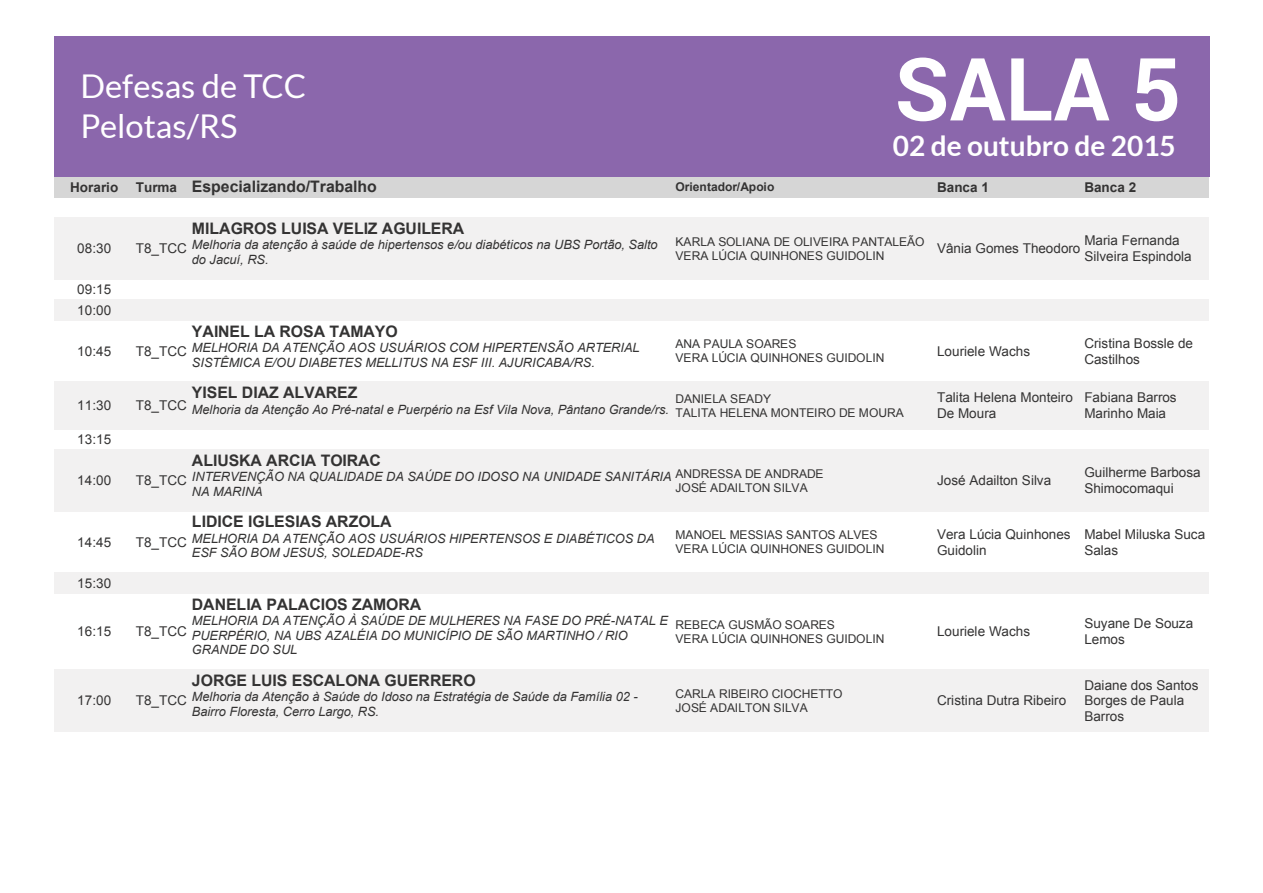
<style>
.page{position:relative;width:1263px;height:893px;background:#fff}
.page>*{position:absolute;margin:0;border:0;box-sizing:border-box;transform-origin:0 0}
.t1{font:32.7px/39.3px "Lato";color:#fff}
.t2{font:700 28.05px "Lato";color:#fff}
.t3{font:700 15.9px "Arial";letter-spacing:-.005em;color:#343333}
.t4{font:13.5px/15.6px "Arial";letter-spacing:.005em;color:#343333}
.t5{font:700 13.5px "Arial";color:#343333}
.t6{font:italic 12.75px/14.7px "Arial";letter-spacing:-.005em;color:#343333}
.t7{font:12px/13.8px "Arial";letter-spacing:-.005em;color:#343333}
.t8{font:700 12px "Arial";color:#343333}
.s1{font-size:13.5px}
</style>
<div class="page">
<div style="left:54px;top:176px;width:81px;height:21px;background:#d6d6d6"></div>
<div style="left:135px;top:176px;width:56px;height:21px;background:#d6d6d6"></div>
<div style="left:192px;top:177px;width:481px;height:19px;background:#d6d6d6"></div>
<div style="left:674px;top:176px;width:262px;height:21px;background:#d6d6d6"></div>
<div style="left:936px;top:176px;width:147px;height:21px;background:#d6d6d6"></div>
<div style="left:1083px;top:176px;width:126px;height:21px;background:#d6d6d6"></div>
<hr style="left:191px;top:196px;width:483px;height:1px;background:#d6d6d6">
<div style="left:54px;top:218px;width:81px;height:61px;background:#f2f1f1"></div>
<div style="left:135px;top:218px;width:56px;height:61px;background:#f2f1f1"></div>
<div style="left:192px;top:219px;width:481px;height:19px;background:#f2f1f1"></div>
<div style="left:192px;top:238px;width:481px;height:14px;background:#f2f1f1"></div>
<div style="left:192px;top:252px;width:481px;height:26px;background:#f2f1f1"></div>
<div style="left:674px;top:218px;width:262px;height:61px;background:#f2f1f1"></div>
<div style="left:936px;top:218px;width:147px;height:61px;background:#f2f1f1"></div>
<div style="left:1083px;top:218px;width:126px;height:61px;background:#f2f1f1"></div>
<hr style="left:191px;top:218px;width:483px;height:1px;background:#f2f1f1">
<hr style="left:191px;top:278px;width:483px;height:1px;background:#f2f1f1">
<div style="left:54px;top:300px;width:81px;height:20px;background:#f2f1f1"></div>
<div style="left:135px;top:300px;width:56px;height:20px;background:#f2f1f1"></div>
<div style="left:192px;top:301px;width:481px;height:18px;background:#f2f1f1"></div>
<div style="left:674px;top:300px;width:262px;height:20px;background:#f2f1f1"></div>
<div style="left:936px;top:300px;width:147px;height:20px;background:#f2f1f1"></div>
<div style="left:1083px;top:300px;width:126px;height:20px;background:#f2f1f1"></div>
<hr style="left:191px;top:300px;width:483px;height:1px;background:#f2f1f1">
<hr style="left:191px;top:319px;width:483px;height:1px;background:#f2f1f1">
<div style="left:54px;top:382px;width:81px;height:47px;background:#f2f1f1"></div>
<div style="left:135px;top:382px;width:56px;height:47px;background:#f2f1f1"></div>
<div style="left:192px;top:383px;width:481px;height:19px;background:#f2f1f1"></div>
<div style="left:192px;top:402px;width:481px;height:26px;background:#f2f1f1"></div>
<div style="left:674px;top:382px;width:262px;height:47px;background:#f2f1f1"></div>
<div style="left:936px;top:382px;width:147px;height:47px;background:#f2f1f1"></div>
<div style="left:1083px;top:382px;width:126px;height:47px;background:#f2f1f1"></div>
<hr style="left:191px;top:382px;width:483px;height:1px;background:#f2f1f1">
<hr style="left:191px;top:428px;width:483px;height:1px;background:#f2f1f1">
<div style="left:54px;top:449px;width:81px;height:62px;background:#f2f1f1"></div>
<div style="left:135px;top:449px;width:56px;height:62px;background:#f2f1f1"></div>
<div style="left:192px;top:450px;width:481px;height:19px;background:#f2f1f1"></div>
<div style="left:192px;top:469px;width:481px;height:15px;background:#f2f1f1"></div>
<div style="left:192px;top:484px;width:481px;height:26px;background:#f2f1f1"></div>
<div style="left:674px;top:449px;width:262px;height:62px;background:#f2f1f1"></div>
<div style="left:936px;top:449px;width:147px;height:62px;background:#f2f1f1"></div>
<div style="left:1083px;top:449px;width:126px;height:62px;background:#f2f1f1"></div>
<hr style="left:191px;top:449px;width:483px;height:1px;background:#f2f1f1">
<hr style="left:191px;top:510px;width:483px;height:1px;background:#f2f1f1">
<div style="left:54px;top:573px;width:81px;height:20px;background:#f2f1f1"></div>
<div style="left:135px;top:573px;width:56px;height:20px;background:#f2f1f1"></div>
<div style="left:192px;top:574px;width:481px;height:18px;background:#f2f1f1"></div>
<div style="left:674px;top:573px;width:262px;height:20px;background:#f2f1f1"></div>
<div style="left:936px;top:573px;width:147px;height:20px;background:#f2f1f1"></div>
<div style="left:1083px;top:573px;width:126px;height:20px;background:#f2f1f1"></div>
<hr style="left:191px;top:573px;width:483px;height:1px;background:#f2f1f1">
<hr style="left:191px;top:592px;width:483px;height:1px;background:#f2f1f1">
<div style="left:54px;top:670px;width:81px;height:61px;background:#f2f1f1"></div>
<div style="left:135px;top:670px;width:56px;height:61px;background:#f2f1f1"></div>
<div style="left:192px;top:671px;width:481px;height:19px;background:#f2f1f1"></div>
<div style="left:192px;top:690px;width:481px;height:14px;background:#f2f1f1"></div>
<div style="left:192px;top:704px;width:481px;height:26px;background:#f2f1f1"></div>
<div style="left:674px;top:670px;width:262px;height:61px;background:#f2f1f1"></div>
<div style="left:936px;top:670px;width:147px;height:61px;background:#f2f1f1"></div>
<div style="left:1083px;top:670px;width:126px;height:61px;background:#f2f1f1"></div>
<hr style="left:191px;top:670px;width:483px;height:1px;background:#f2f1f1">
<hr style="left:191px;top:730px;width:483px;height:1px;background:#f2f1f1">
<div style="left:54px;top:36px;width:1155px;height:141px;background:#8b67ac"></div>
<svg style="left:898px;top:58px;width:107px;height:63px"></svg>
<svg style="left:1011px;top:58px;width:98px;height:62px"></svg>
<svg style="left:1136px;top:58px;width:41px;height:63px"></svg>
<h1 class="t1" style="left:81px;top:67px;width:227px">Defesas de TCC<br>Pelotas/RS</h1>
<h2 class="t2" style="left:893px;top:130px;width:284px">02 de outubro de 2015</h2>
<p class="t5" style="left:70px;top:177px;width:50px">Horario</p>
<p class="t3" style="left:136px;top:176px;width:242px"><span class="s1">Turma</span> Especializando/Trabalho</p>
<p class="t8" style="left:675px;top:178px;width:100px">Orientador/Apoio</p>
<p class="t5" style="left:937px;top:177px;width:53px">Banca 1</p>
<p class="t5" style="left:1084px;top:177px;width:53px">Banca 2</p>
<p class="t3" style="left:192px;top:217px;width:274px">MILAGROS LUISA VELIZ AGUILERA</p>
<p class="t6" style="left:192px;top:238px;width:467px">Melhoria da atenção à saúde de hipertensos e/ou diabéticos na UBS Portão, Salto do Jacuí, RS.</p>
<p class="t7" style="left:675px;top:235px;width:250px">KARLA SOLIANA DE OLIVEIRA PANTALEÃO<br>VERA LÚCIA QUINHONES GUIDOLIN</p>
<p class="t4" style="left:937px;top:240px;width:145px">Vânia Gomes Theodoro</p>
<p class="t4" style="left:1084px;top:233px;width:109px">Maria Fernanda<br>Silveira Espindola</p>
<p class="t4" style="left:77px;top:240px;width:35px">08:30</p>
<p class="t4" style="left:136px;top:240px;width:53px">T8_TCC</p>
<p class="t4" style="left:77px;top:279px;width:35px;line-height:20.4px">09:15<br>10:00</p>
<p class="t4" style="left:77px;top:343px;width:35px">10:45</p>
<p class="t4" style="left:136px;top:343px;width:53px">T8_TCC</p>
<p class="t3" style="left:192px;top:320px;width:207px">YAINEL LA ROSA TAMAYO</p>
<p class="t6" style="left:192px;top:340px;width:449px">MELHORIA DA ATENÇÃO AOS USUÁRIOS COM HIPERTENSÃO ARTERIAL<br>SISTÊMICA E/OU DIABETES MELLITUS NA ESF III. AJURICABA/RS.</p>
<p class="t7" style="left:675px;top:337px;width:210px">ANA PAULA SOARES<br>VERA LÚCIA QUINHONES GUIDOLIN</p>
<p class="t4" style="left:937px;top:343px;width:95px">Louriele Wachs</p>
<p class="t4" style="left:1084px;top:335px;width:110px">Cristina Bossle de<br>Castilhos</p>
<p class="t3" style="left:192px;top:381px;width:167px">YISEL DIAZ ALVAREZ</p>
<p class="t6" style="left:192px;top:402px;width:479px">Melhoria da Atenção Ao Pré-natal e Puerpério na Esf Vila Nova, Pântano Grande/rs.</p>
<p class="t7" style="left:675px;top:392px;width:230px">DANIELA SEADY<br>TALITA HELENA MONTEIRO DE MOURA</p>
<p class="t4" style="left:937px;top:390px;width:137px">Talita Helena Monteiro<br>De Moura</p>
<p class="t4" style="left:1084px;top:390px;width:94px">Fabiana Barros<br>Marinho Maia</p>
<p class="t4" style="left:77px;top:398px;width:35px">11:30</p>
<p class="t4" style="left:136px;top:398px;width:53px">T8_TCC</p>
<p class="t4" style="left:77px;top:431px;width:35px">13:15</p>
<p class="t4" style="left:77px;top:472px;width:35px">14:00</p>
<p class="t4" style="left:136px;top:472px;width:53px">T8_TCC</p>
<p class="t3" style="left:192px;top:449px;width:191px">ALIUSKA ARCIA TOIRAC</p>
<p class="t6" style="left:192px;top:470px;width:481px">INTERVENÇÃO NA QUALIDADE DA SAÚDE DO IDOSO NA UNIDADE SANITÁRIA<br>NA MARINA</p>
<p class="t7" style="left:675px;top:466px;width:150px">ANDRESSA DE ANDRADE<br>JOSÉ ADAILTON SILVA</p>
<p class="t4" style="left:937px;top:472px;width:116px">José Adailton Silva</p>
<p class="t4" style="left:1084px;top:464px;width:118px">Guilherme Barbosa<br>Shimocomaqui</p>
<p class="t3" style="left:192px;top:511px;width:201px">LIDICE IGLESIAS ARZOLA</p>
<p class="t6" style="left:192px;top:531px;width:464px">MELHORIA DA ATENÇÃO AOS USUÁRIOS HIPERTENSOS E DIABÉTICOS DA<br>ESF SÃO BOM JESUS, SOLEDADE-RS</p>
<p class="t7" style="left:675px;top:528px;width:210px">MANOEL MESSIAS SANTOS ALVES<br>VERA LÚCIA QUINHONES GUIDOLIN</p>
<p class="t4" style="left:937px;top:526px;width:135px">Vera Lúcia Quinhones<br>Guidolin</p>
<p class="t4" style="left:1084px;top:526px;width:122px">Mabel Miluska Suca<br>Salas</p>
<p class="t4" style="left:77px;top:534px;width:35px">14:45</p>
<p class="t4" style="left:136px;top:534px;width:53px">T8_TCC</p>
<p class="t4" style="left:77px;top:575px;width:35px">15:30</p>
<p class="t4" style="left:77px;top:624px;width:35px">16:15</p>
<p class="t4" style="left:136px;top:624px;width:53px">T8_TCC</p>
<p class="t3" style="left:192px;top:593px;width:231px">DANELIA PALACIOS ZAMORA</p>
<p class="t6" style="left:192px;top:613px;width:477px">MELHORIA DA ATENÇÃO À SAÚDE DE MULHERES NA FASE DO PRÉ-NATAL E<br>PUERPÉRIO, NA UBS AZALÉIA DO MUNICÍPIO DE SÃO MARTINHO / RIO<br>GRANDE DO SUL</p>
<p class="t7" style="left:675px;top:618px;width:210px">REBECA GUSMÃO SOARES<br>VERA LÚCIA QUINHONES GUIDOLIN</p>
<p class="t4" style="left:937px;top:624px;width:95px">Louriele Wachs</p>
<p class="t4" style="left:1084px;top:616px;width:110px">Suyane De Souza<br>Lemos</p>
<p class="t3" style="left:192px;top:669px;width:285px">JORGE LUIS ESCALONA GUERRERO</p>
<p class="t6" style="left:192px;top:690px;width:447px">Melhoria da Atenção à Saúde do Idoso na Estratégia de Saúde da Família 02 -<br>Bairro Floresta, Cerro Largo, RS.</p>
<p class="t7" style="left:675px;top:687px;width:168px">CARLA RIBEIRO CIOCHETTO<br>JOSÉ ADAILTON SILVA</p>
<p class="t4" style="left:937px;top:693px;width:131px">Cristina Dutra Ribeiro</p>
<p class="t4" style="left:77px;top:693px;width:35px">17:00</p>
<p class="t4" style="left:136px;top:693px;width:53px">T8_TCC</p>
<p class="t4" style="left:1084px;top:677px;width:116px">Daiane dos Santos<br>Borges de Paula<br>Barros</p>
</div>
